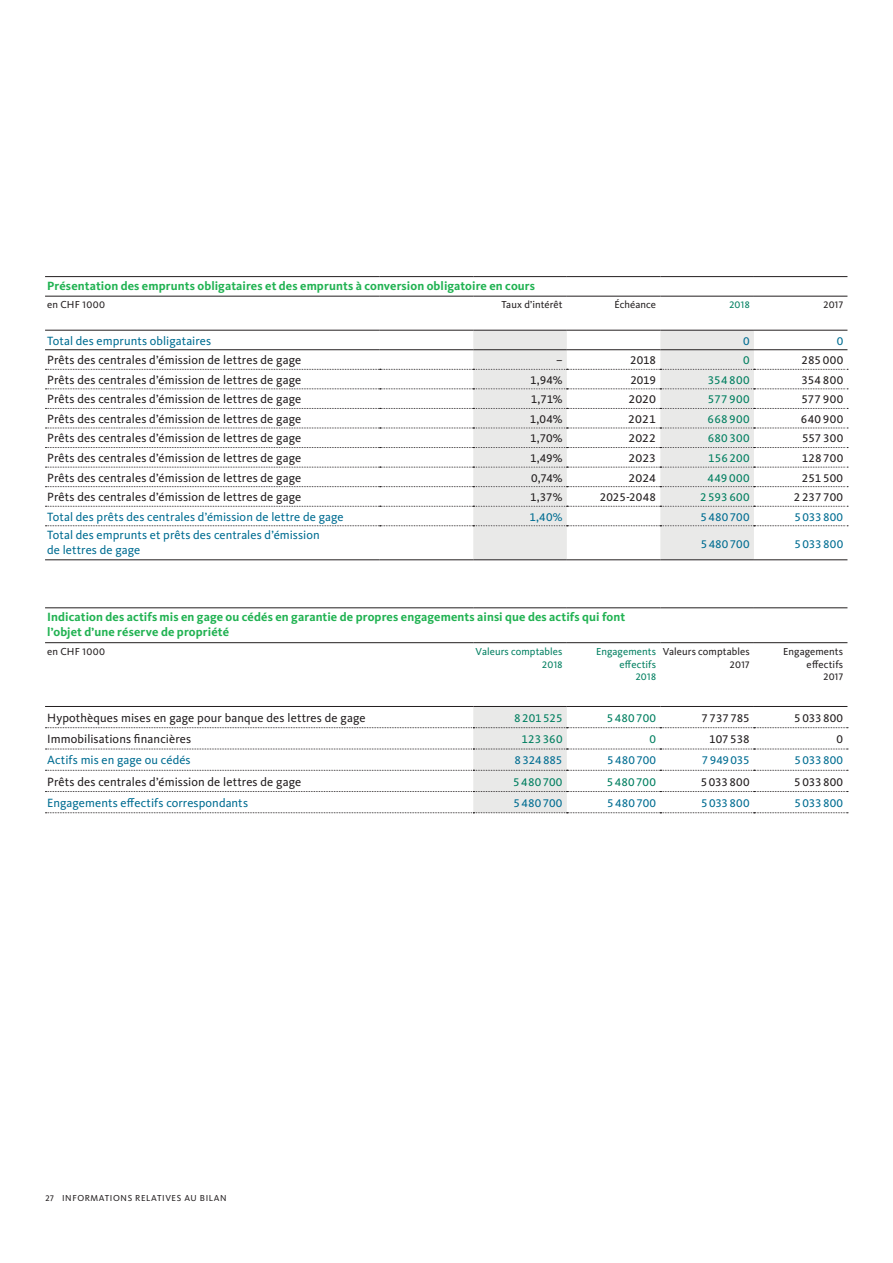
<style>
.page{position:relative;width:893px;height:1263px;background:#fff}
.page>*{position:absolute;margin:0;border:0;box-sizing:border-box;transform-origin:0 0}
.t1{font:12.3px "Migrosbank Kievit";letter-spacing:.01em;color:#231f20}
.t2{font:12.3px/14.7px "Migrosbank Kievit";letter-spacing:.005em;color:#006d92}
.t3{font:700 12.3px/14.7px "Migrosbank Kievit";letter-spacing:.01em;color:#21b252}
.t4{font:12.3px "Migrosbank Kievit";letter-spacing:.015em;color:#017f60}
.t5{font:12.3px "Migrosbank Kievit";letter-spacing:.01em;color:#231f20;scale:1.05 1}
.t6{font:12.3px "Migrosbank Kievit";letter-spacing:-.01em;color:#017f60}
.t7{font:12.3px "Migrosbank Kievit";letter-spacing:-.01em;color:#231f20}
.t8{font:10.5px/12.8px "Migrosbank Kievit";letter-spacing:.01em;color:#231f20;text-align:right}
.t9{font:10.5px/12.8px "Migrosbank Kievit";letter-spacing:.01em;color:#017f60;text-align:right}
.t10{font:9px "Migrosbank Kievit";letter-spacing:.065em;color:#231f20}
</style>
<div class="page">
<svg style="left:473px;top:331px;width:281px;height:228px;fill:#e9e9e8"></svg>
<svg style="left:45px;top:369px;width:803px;height:1px"></svg>
<svg style="left:45px;top:388px;width:803px;height:1px"></svg>
<svg style="left:45px;top:408px;width:803px;height:1px"></svg>
<svg style="left:45px;top:428px;width:803px;height:1px"></svg>
<svg style="left:45px;top:447px;width:803px;height:1px"></svg>
<svg style="left:45px;top:467px;width:803px;height:1px"></svg>
<svg style="left:45px;top:486px;width:803px;height:1px"></svg>
<hr style="left:45px;top:276px;width:335px;height:1px;background:#231f20">
<hr style="left:380px;top:276px;width:93px;height:1px;background:#231f20">
<hr style="left:473px;top:276px;width:94px;height:1px;background:#231f20">
<hr style="left:567px;top:276px;width:93px;height:1px;background:#231f20">
<hr style="left:660px;top:276px;width:94px;height:1px;background:#231f20">
<hr style="left:754px;top:276px;width:93px;height:1px;background:#231f20">
<hr style="left:45px;top:296px;width:335px;height:1px;background:#231f20">
<hr style="left:380px;top:296px;width:93px;height:1px;background:#231f20">
<hr style="left:473px;top:296px;width:94px;height:1px;background:#231f20">
<hr style="left:567px;top:296px;width:93px;height:1px;background:#231f20">
<hr style="left:660px;top:296px;width:94px;height:1px;background:#231f20">
<hr style="left:754px;top:296px;width:93px;height:1px;background:#231f20">
<hr style="left:45px;top:559px;width:335px;height:1px;background:#231f20">
<hr style="left:380px;top:559px;width:93px;height:1px;background:#231f20">
<hr style="left:473px;top:559px;width:94px;height:1px;background:#231f20">
<hr style="left:567px;top:559px;width:93px;height:1px;background:#231f20">
<hr style="left:660px;top:559px;width:94px;height:1px;background:#231f20">
<hr style="left:754px;top:559px;width:93px;height:1px;background:#231f20">
<svg style="left:45px;top:506px;width:803px;height:1px"></svg>
<hr style="left:45px;top:349px;width:335px;height:1px;background:#231f20">
<hr style="left:380px;top:349px;width:93px;height:1px;background:#231f20">
<hr style="left:473px;top:349px;width:94px;height:1px;background:#231f20">
<hr style="left:567px;top:349px;width:93px;height:1px;background:#231f20">
<hr style="left:660px;top:349px;width:94px;height:1px;background:#231f20">
<hr style="left:754px;top:349px;width:93px;height:1px;background:#231f20">
<svg style="left:45px;top:525px;width:803px;height:1px"></svg>
<hr style="left:45px;top:330px;width:335px;height:1px;background:#231f20">
<hr style="left:380px;top:330px;width:93px;height:1px;background:#231f20">
<hr style="left:473px;top:330px;width:94px;height:1px;background:#231f20">
<hr style="left:567px;top:330px;width:93px;height:1px;background:#231f20">
<hr style="left:660px;top:330px;width:94px;height:1px;background:#231f20">
<hr style="left:754px;top:330px;width:93px;height:1px;background:#231f20">
<hr style="left:45px;top:607px;width:428px;height:1px;background:#231f20">
<hr style="left:473px;top:607px;width:94px;height:1px;background:#231f20">
<hr style="left:567px;top:607px;width:93px;height:1px;background:#231f20">
<hr style="left:660px;top:607px;width:94px;height:1px;background:#231f20">
<hr style="left:754px;top:607px;width:93px;height:1px;background:#231f20">
<hr style="left:45px;top:642px;width:428px;height:1px;background:#231f20">
<hr style="left:473px;top:642px;width:94px;height:1px;background:#231f20">
<hr style="left:567px;top:642px;width:93px;height:1px;background:#231f20">
<hr style="left:660px;top:642px;width:94px;height:1px;background:#231f20">
<hr style="left:754px;top:642px;width:93px;height:1px;background:#231f20">
<svg style="left:45px;top:706px;width:803px;height:107px"></svg>
<hr style="left:45px;top:706px;width:428px;height:1px;background:#231f20">
<hr style="left:473px;top:706px;width:94px;height:1px;background:#231f20">
<hr style="left:567px;top:706px;width:93px;height:1px;background:#231f20">
<hr style="left:660px;top:706px;width:94px;height:1px;background:#231f20">
<hr style="left:754px;top:706px;width:93px;height:1px;background:#231f20">
<p class="t3" style="left:47px;top:279px;width:489px">Présentation des emprunts obligataires et des emprunts à conversion obligatoire en cours</p>
<p class="t8" style="left:47px;top:299px;width:59px">en CHF 1000</p>
<p class="t8" style="left:501px;top:299px;width:63px">Taux d’intérêt</p>
<p class="t8" style="left:614px;top:299px;width:43px">Échéance</p>
<p class="t9" style="left:729px;top:299px;width:22px">2018</p>
<p class="t8" style="left:823px;top:299px;width:21px">2017</p>
<p class="t2" style="left:47px;top:333px;width:165px">Total des emprunts obligataires</p>
<p class="t2" style="left:743px;top:333px;width:8px">0</p>
<p class="t2" style="left:837px;top:333px;width:8px">0</p>
<p class="t1" style="left:47px;top:353px;width:256px">Prêts des centrales d’émission de lettres de gage</p>
<p class="t1" style="left:556px;top:353px;width:8px">–</p>
<p class="t1" style="left:630px;top:353px;width:27px">2018</p>
<p class="t4" style="left:743px;top:353px;width:8px">0</p>
<p class="t1" style="left:801px;top:353px;width:43px">285000</p>
<p class="t1" style="left:47px;top:373px;width:256px">Prêts des centrales d’émission de lettres de gage</p>
<p class="t1" style="left:530px;top:373px;width:34px">1,94%</p>
<p class="t1" style="left:630px;top:373px;width:27px">2019</p>
<p class="t4" style="left:708px;top:373px;width:43px">354 800</p>
<p class="t1" style="left:801px;top:373px;width:43px">354 800</p>
<p class="t1" style="left:47px;top:392px;width:256px">Prêts des centrales d’émission de lettres de gage</p>
<p class="t1" style="left:531px;top:392px;width:33px">1,71%</p>
<p class="t5" style="left:628px;top:392px;width:28px">2020</p>
<p class="t4" style="left:708px;top:392px;width:43px">577 900</p>
<p class="t1" style="left:801px;top:392px;width:43px">577 900</p>
<p class="t1" style="left:47px;top:412px;width:256px">Prêts des centrales d’émission de lettres de gage</p>
<p class="t1" style="left:530px;top:412px;width:34px">1,04%</p>
<p class="t5" style="left:628px;top:412px;width:28px">2021</p>
<p class="t4" style="left:708px;top:412px;width:44px">668 900</p>
<p class="t1" style="left:801px;top:412px;width:44px">640 900</p>
<p class="t1" style="left:47px;top:431px;width:256px">Prêts des centrales d’émission de lettres de gage</p>
<p class="t1" style="left:530px;top:431px;width:34px">1,70%</p>
<p class="t5" style="left:628px;top:431px;width:28px">2022</p>
<p class="t4" style="left:708px;top:431px;width:43px">680 300</p>
<p class="t1" style="left:802px;top:431px;width:43px">557 300</p>
<p class="t1" style="left:47px;top:451px;width:256px">Prêts des centrales d’émission de lettres de gage</p>
<p class="t1" style="left:530px;top:451px;width:34px">1,49%</p>
<p class="t5" style="left:629px;top:451px;width:28px">2023</p>
<p class="t4" style="left:708px;top:451px;width:43px">156 200</p>
<p class="t1" style="left:802px;top:451px;width:43px">128 700</p>
<p class="t1" style="left:47px;top:471px;width:256px">Prêts des centrales d’émission de lettres de gage</p>
<p class="t1" style="left:531px;top:471px;width:33px">0,74%</p>
<p class="t5" style="left:629px;top:471px;width:28px">2024</p>
<p class="t4" style="left:708px;top:471px;width:44px">449000</p>
<p class="t1" style="left:802px;top:471px;width:43px">251 500</p>
<p class="t1" style="left:47px;top:490px;width:256px">Prêts des centrales d’émission de lettres de gage</p>
<p class="t1" style="left:530px;top:490px;width:34px">1,37%</p>
<p class="t1" style="left:600px;top:490px;width:58px">2025-2048</p>
<p class="t4" style="left:700px;top:490px;width:51px">2593600</p>
<p class="t1" style="left:794px;top:490px;width:51px">2 237 700</p>
<p class="t2" style="left:47px;top:509px;width:298px">Total des prêts des centrales d’émission de lettre de gage</p>
<p class="t2" style="left:530px;top:509px;width:34px">1,40%</p>
<p class="t2" style="left:701px;top:509px;width:51px">5480700</p>
<p class="t2" style="left:795px;top:509px;width:50px">5033800</p>
<p class="t2" style="left:47px;top:528px;width:274px">Total des emprunts et prêts des centrales d’émission de lettres de gage</p>
<p class="t2" style="left:701px;top:536px;width:51px">5480700</p>
<p class="t2" style="left:795px;top:536px;width:50px">5033800</p>
<p class="t3" style="left:47px;top:610px;width:580px">Indication des actifs mis en gage ou cédés en garantie de propres engagements ainsi que des actifs qui font l’objet d’une réserve de propriété</p>
<p class="t8" style="left:47px;top:645px;width:59px">en CHF 1000</p>
<p class="t9" style="left:476px;top:645px;width:88px">Valeurs comptables<br>2018</p>
<p class="t9" style="left:596px;top:645px;width:62px">Engagements effectifs<br>2018</p>
<p class="t8" style="left:663px;top:645px;width:88px">Valeurs comptables<br>2017</p>
<p class="t8" style="left:783px;top:645px;width:62px">Engagements effectifs<br>2017</p>
<p class="t1" style="left:47px;top:711px;width:320px">Hypothèques mises en gage pour banque des lettres de gage</p>
<p class="t6" style="left:514px;top:711px;width:50px">8201525</p>
<p class="t4" style="left:607px;top:711px;width:51px">5480700</p>
<p class="t7" style="left:701px;top:711px;width:50px">7737785</p>
<p class="t1" style="left:794px;top:711px;width:50px">5033800</p>
<p class="t1" style="left:47px;top:732px;width:146px">Immobilisations financières</p>
<p class="t4" style="left:522px;top:732px;width:42px">123360</p>
<p class="t4" style="left:649px;top:732px;width:8px">0</p>
<p class="t1" style="left:709px;top:732px;width:42px">107538</p>
<p class="t1" style="left:837px;top:732px;width:8px">0</p>
<p class="t2" style="left:47px;top:753px;width:145px">Actifs mis en gage ou cédés</p>
<p class="t2" style="left:514px;top:753px;width:50px">8324885</p>
<p class="t2" style="left:607px;top:753px;width:51px">5480700</p>
<p class="t2" style="left:702px;top:753px;width:49px">7949035</p>
<p class="t2" style="left:794px;top:753px;width:50px">5033800</p>
<p class="t1" style="left:47px;top:774px;width:256px">Prêts des centrales d’émission de lettres de gage</p>
<p class="t4" style="left:513px;top:774px;width:51px">5480700</p>
<p class="t4" style="left:607px;top:774px;width:51px">5480700</p>
<p class="t1" style="left:701px;top:774px;width:50px">5033800</p>
<p class="t1" style="left:794px;top:774px;width:50px">5033800</p>
<p class="t2" style="left:47px;top:795px;width:202px">Engagements effectifs correspondants</p>
<p class="t2" style="left:513px;top:795px;width:51px">5480700</p>
<p class="t2" style="left:607px;top:795px;width:51px">5480700</p>
<p class="t2" style="left:701px;top:795px;width:50px">5033800</p>
<p class="t2" style="left:794px;top:795px;width:50px">5033800</p>
<p class="t10" style="left:45px;top:1193px;width:183px">27 INFORMATIONS RELATIVES AU BILAN</p>
</div>
